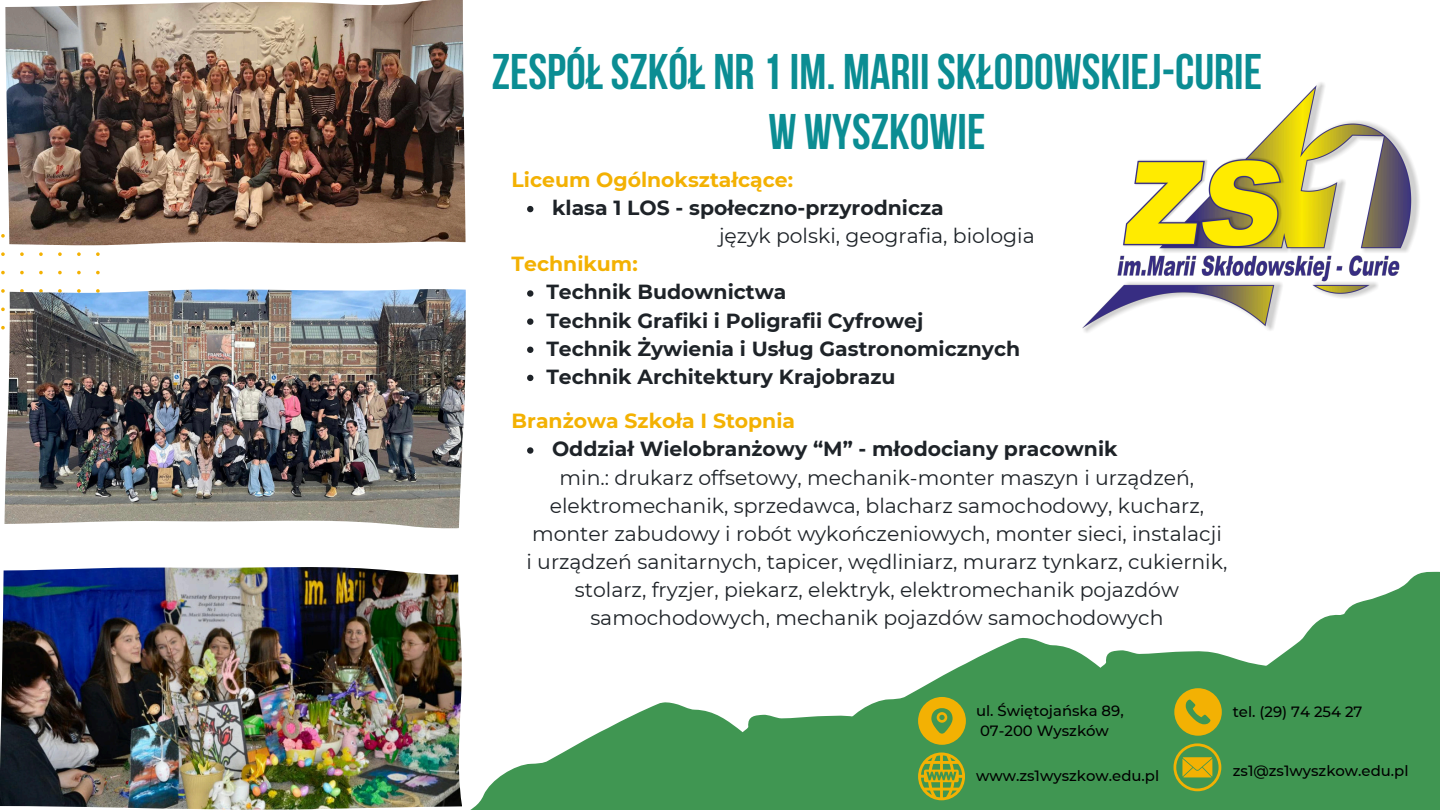
<style>
.page{position:relative;width:1440px;height:810px;background:#fff}
.page>*{position:absolute;margin:0;border:0;box-sizing:border-box;transform-origin:0 0}
.t1{font:700 49.9px/59.5px "Bebas Neue";color:#0b8d93;text-align:center}
.t2{font:20.4px/28.1px "Montserrat";color:#1e2328;text-align:center}
.t3{font:700 20.4px "Montserrat";color:#1e2328}
.t4{font:700 20.4px "Montserrat";color:#f3b103}
.t5{font:500 14.9px "Montserrat";color:#000}
</style>
<div class="page">
<img style="left:1082px;top:82px;width:338px;height:251px">
<svg style="left:1px;top:234px;width:99px;height:95px"></svg>
<img style="left:5px;top:0;width:461px;height:245px">
<img style="left:4px;top:288px;width:462px;height:236px">
<img style="left:0;top:567px;width:340px;height:243px">
<svg style="left:340px;top:444px;width:1100px;height:366px"></svg>
<svg style="left:1174px;top:688px;width:48px;height:48px;background:#b7a71d"></svg>
<svg style="left:918px;top:753px;width:47px;height:47px;background:#96a22b"></svg>
<svg style="left:1174px;top:743px;width:47px;height:48px;background:#8aa131"></svg>
<svg style="left:918px;top:697px;width:48px;height:48px;background:#b1a71f"></svg>
<svg style="left:527px;top:206px;width:6px;height:6px"></svg>
<svg style="left:527px;top:290px;width:6px;height:7px"></svg>
<svg style="left:527px;top:318px;width:6px;height:7px"></svg>
<svg style="left:527px;top:347px;width:6px;height:6px"></svg>
<svg style="left:527px;top:375px;width:6px;height:6px"></svg>
<svg style="left:527px;top:447px;width:6px;height:7px"></svg>
<p class="t1" style="left:492px;top:47px;width:772px">ZESPÓŁSZKÓŁ NR 1IM. MARII SKŁODOWSKIEJ-CURIE<br>W WYSZKOWIE</p>
<p class="t4" style="left:512px;top:167px;width:283px">Liceum Ogólnokształcące:</p>
<p class="t3" style="left:552px;top:195px;width:393px">klasa 1 LOS - społeczno-przyrodnicza</p>
<p class="t2" style="left:719px;top:222px;width:317px">język polski, geografia, biologia</p>
<p class="t4" style="left:512px;top:252px;width:128px">Technikum:</p>
<h2 class="t3" style="left:546px;top:280px;width:242px">Technik Budownictwa</h2>
<p class="t3" style="left:546px;top:308px;width:379px">Technik Grafiki i Poligrafii Cyfrowej</p>
<h3 class="t3" style="left:546px;top:336px;width:475px">Technik Żywienia i Usług Gastronomicznych</h3>
<p class="t3" style="left:546px;top:364px;width:351px">Technik Architektury Krajobrazu</p>
<p class="t4" style="left:512px;top:409px;width:285px">Branżowa Szkoła I Stopnia</p>
<p class="t3" style="left:552px;top:437px;width:567px">Oddział Wielobranżowy “M” - młodociany pracownik</p>
<p class="t2" style="left:526px;top:463px;width:702px">min.: drukarz offsetowy, mechanik-monter maszyn i urządzeń, elektromechanik, sprzedawca, blacharz samochodowy, kucharz, monter zabudowy i robót wykończeniowych, monter sieci, instalacji<br>i urządzeń sanitarnych, tapicer, wędliniarz, murarz tynkarz, cukiernik, stolarz, fryzjer, piekarz, elektryk, elektromechanik pojazdów samochodowych, mechanik pojazdów samochodowych</p>
<h1 class="t5" style="left:976px;top:701px;width:149px">ul. Świętojańska 89,</h1>
<p class="t5" style="left:980px;top:721px;width:130px">07-200 Wyszków</p>
<h2 class="t5" style="left:976px;top:767px;width:185px">www.zs1wyszkow.edu.pl</h2>
<p class="t5" style="left:1233px;top:702px;width:131px">tel. (29) 74 254 27</p>
<h3 class="t5" style="left:1233px;top:761px;width:177px">zs1@zs1wyszkow.edu.pl</h3>
</div>
